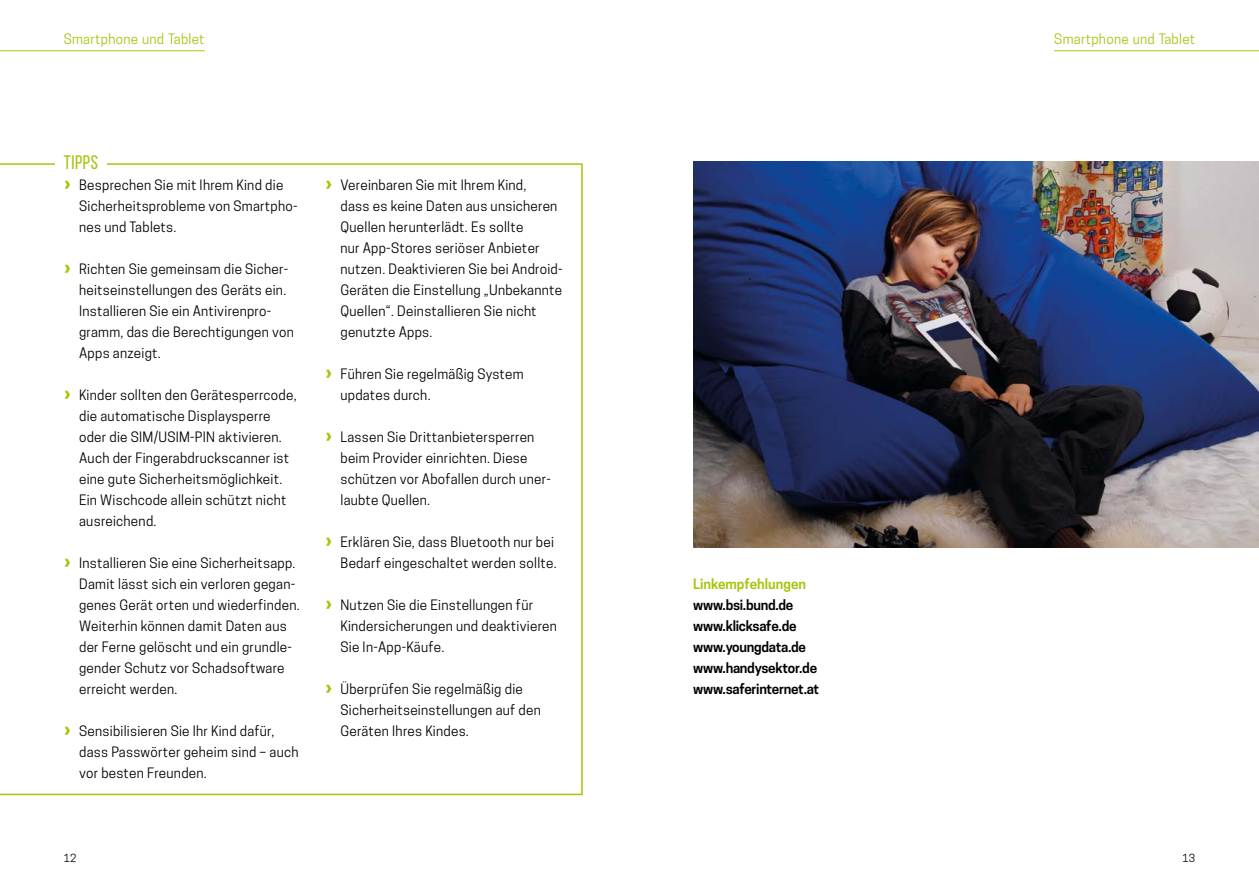
<style>
.page{position:relative;width:1259px;height:893px;background:#fff}
.page>*{position:absolute;margin:0;border:0;box-sizing:border-box;transform-origin:0 0}
.t1{font:19.5px "Bebas Neue";letter-spacing:.03em;color:#a9c30c}
.t2{font:13.5px/21px "Cooper Hewitt";letter-spacing:.02em;color:#000}
.t3{font:600 13.5px/21px "Cooper Hewitt";letter-spacing:-.02em;color:#000}
.t4{font:13.5px "Cooper Hewitt";letter-spacing:.02em;color:#a9c30c}
.t5{font:600 13.5px "Cooper Hewitt";color:#a9c30c}
.t6{font:10.5px "Cooper Hewitt";color:#000}
.s1{font-family:"Frutiger LT Std";font-weight:900;font-size:19.5px;color:#a9c30c}
</style>
<div class="page">
<hr style="left:0;top:50px;width:205px;height:1px;background:#a9c30c">
<hr style="left:1054px;top:50px;width:205px;height:1px;background:#a9c30c">
<svg style="left:0;top:163px;width:583px;height:632px"></svg>
<div style="left:55px;top:148px;width:51px;height:21px;background:#fff"></div>
<img style="left:693px;top:162px;width:566px;height:385px">
<p class="t4" style="left:64px;top:31px;width:142px">Smartphone und Tablet</p>
<p class="t4" style="left:1054px;top:31px;width:142px">Smartphone und Tablet</p>
<h1 class="t1" style="left:64px;top:152px;width:36px">tipps</h1>
<p class="t2" style="left:79px;top:175px;width:220px;text-indent:-15px"><span class="s1">›</span> Besprechen Sie mit Ihrem Kind die<br>Sicherheitsprobleme von Smartpho&shy;nes und Tablets.</p>
<p class="t2" style="left:79px;top:259px;width:216px;text-indent:-15px"><span class="s1">›</span> Richten Sie gemeinsam die Sicher&shy;heitseinstellungen des Geräts ein.<br>Installieren Sie ein Antivirenpro&shy;gramm, das die Berechtigungen von<br>Apps anzeigt.</p>
<p class="t2" style="left:79px;top:385px;width:219px;text-indent:-15px"><span class="s1">›</span> Kinder sollten den Gerätesperrcode, die automatische Displaysperre oder die SIM/USIM-PIN aktivieren.<br>Auch der Fingerabdruckscanner ist eine gute Sicherheitsmöglichkeit.<br>Ein Wischcode allein schützt nicht ausreichend.</p>
<p class="t2" style="left:79px;top:553px;width:222px;text-indent:-15px"><span class="s1">›</span> Installieren Sie eine Sicherheitsapp.<br>Damit lässt sich ein verloren gegan&shy;genes Gerät orten und wiederfinden.<br>Weiterhin können damit Daten aus der Ferne gelöscht und ein grundle&shy;gender Schutz vor Schadsoftware erreicht werden.</p>
<p class="t2" style="left:79px;top:721px;width:221px;text-indent:-15px"><span class="s1">›</span> Sensibilisieren Sie Ihr Kind dafür, dass Passwörter geheim sind – auch vor besten Freunden.</p>
<p class="t2" style="left:340px;top:175px;width:223px;text-indent:-15px"><span class="s1">›</span> Vereinbaren Sie mit Ihrem Kind,<br>dass es keine Daten aus unsicheren<br>Quellen herunterlädt. Es sollte<br>nur App-Stores seriöser Anbieter nutzen. Deaktivieren Sie bei Android-<br>Geräten die Einstellung „Unbekannte<br>Quellen“. Deinstallieren Sie nicht genutzte Apps.</p>
<p class="t2" style="left:340px;top:364px;width:185px;text-indent:-15px"><span class="s1">›</span> Führen Sie regelmäßig System updates durch.</p>
<p class="t2" style="left:340px;top:427px;width:212px;text-indent:-15px"><span class="s1">›</span> Lassen Sie Drittanbietersperren beim Provider einrichten. Diese schützen vor Abofallen durch uner&shy;laubte Quellen.</p>
<p class="t2" style="left:325px;top:532px;width:233px;text-align:right"><span class="s1">›</span> Erklären Sie, dass Bluetooth nur bei<br>Bedarf eingeschaltet werden sollte.</p>
<p class="t2" style="left:340px;top:595px;width:218px;text-indent:-15px"><span class="s1">›</span> Nutzen Sie die Einstellungen für<br>Kindersicherungen und deaktivieren<br>Sie In-App-Käufe.</p>
<p class="t2" style="left:340px;top:679px;width:202px;text-indent:-15px"><span class="s1">›</span> Überprüfen Sie regelmäßig die<br>Sicherheitseinstellungen auf den<br>Geräten Ihres Kindes.</p>
<p class="t5" style="left:693px;top:576px;width:114px">Linkempfehlungen</p>
<p class="t3" style="left:693px;top:595px;width:127px">www.bsi.bund.de www.klicksafe.de www.youngdata.de www.handysektor.de www.saferinternet.at</p>
<p class="t6" style="left:64px;top:852px;width:14px">12</p>
<p class="t6" style="left:1182px;top:852px;width:14px">13</p>
</div>
